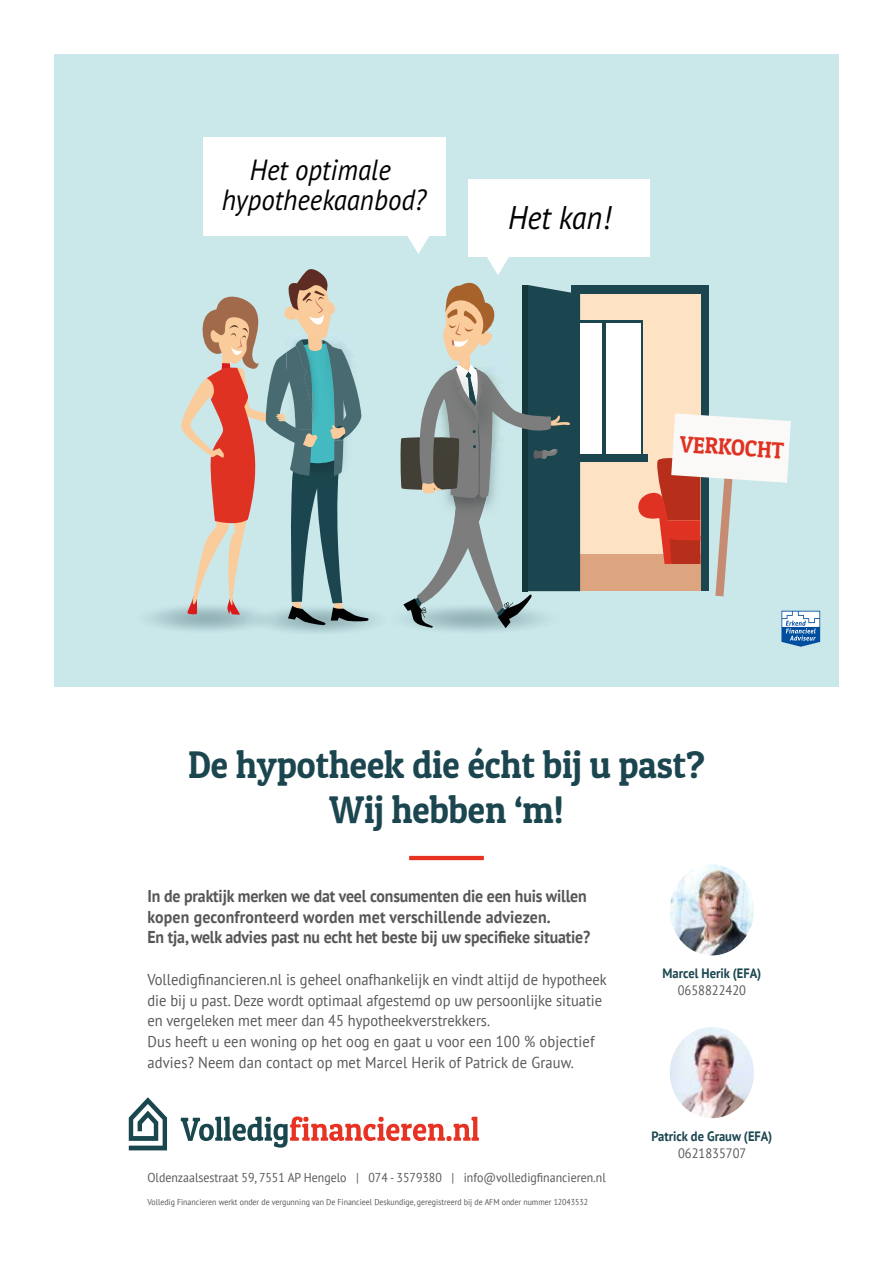
<style>
.page{position:relative;width:893px;height:1263px;background:#fff}
.page>*{position:absolute;margin:0;border:0;box-sizing:border-box;transform-origin:0 0}
.t1{font:38.55px/45.8px "Patua One";color:#1b464f;text-align:center;scale:.92 1}
.t2{font:italic 32.85px "PT Sans";color:#020203;scale:.92 1}
.t3{font:italic 29.1px/29.1px "PT Sans";color:#020203;text-align:center;scale:.92 1}
.t4{font:23.25px "Patua One";color:#df3222;scale:.92 1}
.t5{font:700 17.1px/20.7px "PT Sans";letter-spacing:-.01em;color:#575756;scale:.92 1}
.t6{font:15.75px/20.7px "PT Sans";color:#575756;scale:.92 1}
.t7{font:700 13.65px "PT Sans";color:#1b464f;scale:.92 1}
.t8{font:13.65px "PT Sans";color:#575756;scale:.92 1}
.t9{font:12.9px "PT Sans";color:#575756;scale:.92 1}
.t10{font:8.55px "PT Sans";color:#575756;scale:.92 1}
</style>
<div class="page">
<div style="left:54px;top:54px;width:785px;height:632px;background:#cae7ea"></div>
<img style="left:247px;top:626px;width:30px;height:2px">
<div style="left:572px;top:285px;width:137px;height:306px;background:#1c464f"></div>
<div style="left:580px;top:294px;width:120px;height:297px;background:#fee2c4"></div>
<div style="left:580px;top:555px;width:120px;height:36px;background:#dca57f"></div>
<div style="left:580px;top:454px;width:68px;height:8px;background:#1c464f"></div>
<svg style="left:580px;top:320px;width:63px;height:93px"></svg>
<div style="left:580px;top:323px;width:60px;height:131px;background:#fff"></div>
<hr style="left:602px;top:323px;width:4px;height:131px;background:#1c464f">
<svg style="left:180px;top:269px;width:190px;height:357px"></svg>
<div style="left:203px;top:137px;width:242px;height:98px;background:#fff"></div>
<div style="left:468px;top:180px;width:182px;height:77px;background:#fff"></div>
<svg style="left:400px;top:217px;width:180px;height:411px"></svg>
<svg style="left:637px;top:413px;width:154px;height:183px"></svg>
<svg style="left:181px;top:1116px;width:298px;height:32px"></svg>
<svg style="left:129px;top:1097px;width:38px;height:53px"></svg>
<hr style="left:409px;top:856px;width:75px;height:4px;background:#e63323">
<svg style="left:781px;top:611px;width:39px;height:36px"></svg>
<img style="left:670px;top:864px;width:84px;height:91px">
<img style="left:670px;top:1027px;width:84px;height:91px">
<h3 class="t3" style="left:222px;top:155px;width:224px">Het optimale hypotheekaanbod?</h3>
<h2 class="t2" style="left:508px;top:196px;width:113px">Het kan!</h2>
<h3 class="t4" style="left:681px;top:429px;width:115px;rotate:4deg">VERKOCHT</h3>
<h1 class="t1" style="left:188px;top:741px;width:563px">De hypotheek die écht bij u past?<br>Wij hebben ‘m!</h1>
<p class="t5" style="left:147px;top:885px;width:483px">In de praktijk merken we dat veel consumenten die een huis willen kopen geconfronteerd worden met verschillende adviezen.<br>En tja, welk advies past nu echt het beste bij uw specifieke situatie?</p>
<p class="t6" style="left:147px;top:968px;width:501px">Volledigfinancieren.nl is geheel onafhankelijk en vindt altijd de hypotheek die bij u past. Deze wordt optimaal afgestemd op uw persoonlijke situatie en vergeleken met meer dan 45 hypotheekverstrekkers.<br>Dus heeft u een woning op het oog en gaat u voor een 100 % objectief advies? Neem dan contact op met Marcel Herik of Patrick de Grauw.</p>
<p class="t9" style="left:147px;top:1169px;width:500px">Oldenzaalsestraat 59, 7551 AP Hengelo | 074 - 3579380 | info@volledigfinancieren.nl</p>
<p class="t10" style="left:147px;top:1197px;width:480px">Volledig Financieren werkt onder de vergunning van De Financieel Deskundige, geregistreerd bij de AFM onder nummer 12043532</p>
<p class="t7" style="left:662px;top:964px;width:109px">Marcel Herik (EFA)</p>
<p class="t8" style="left:678px;top:981px;width:76px">0658822420</p>
<p class="t7" style="left:651px;top:1127px;width:133px">Patrick de Grauw (EFA)</p>
<p class="t8" style="left:678px;top:1144px;width:76px">0621835707</p>
</div>
